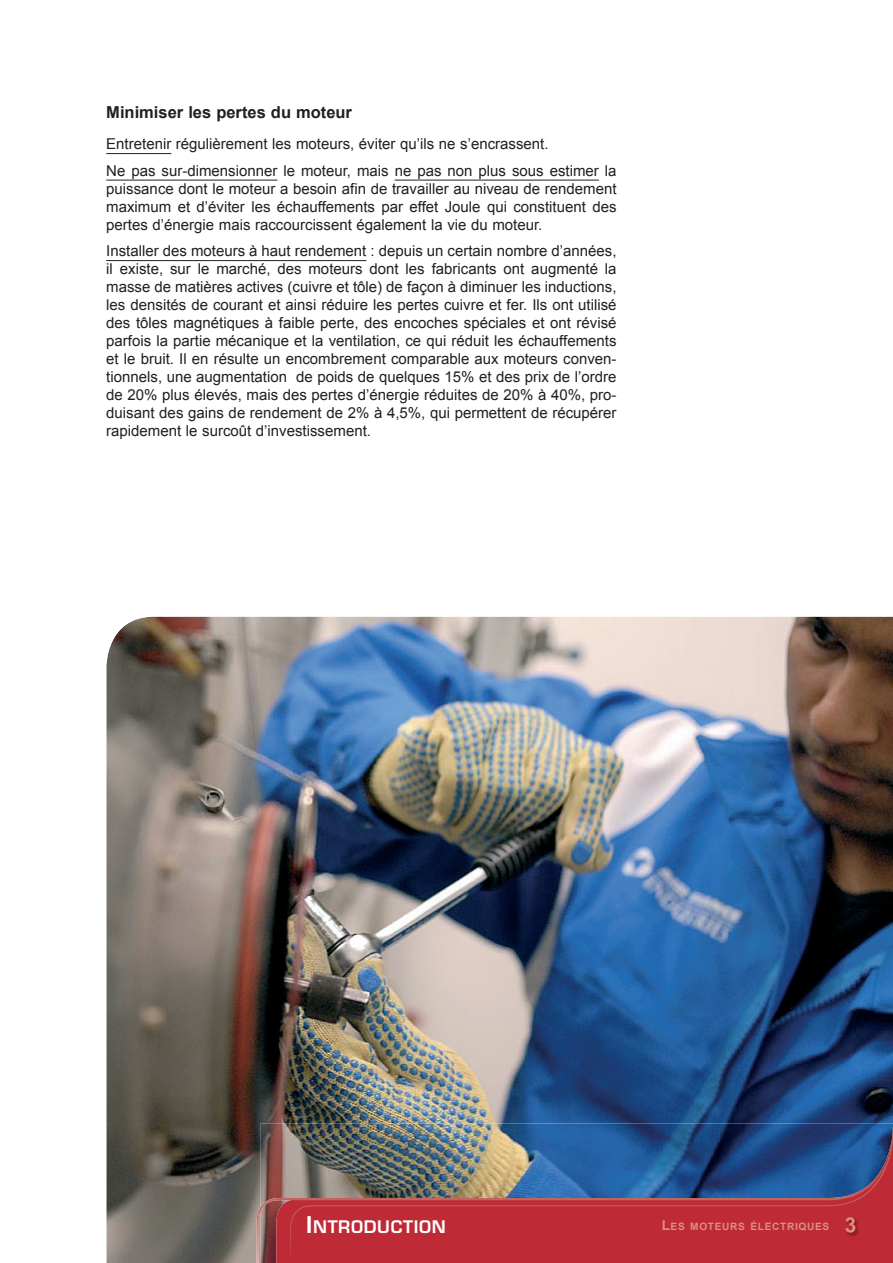
<style>
.page{position:relative;width:893px;height:1263px;background:#fff}
.page>*{position:absolute;margin:0;border:0;box-sizing:border-box;transform-origin:0 0}
.t1{font:600 16.8px "Eurostile";letter-spacing:.04em;color:#fff}
.t2{font:700 16.5px "Arial";color:#231f20}
.t3{font:15px/18px "Arial";color:#231f20;text-align:justify}
.t4{font:700 10.2px "Arial";letter-spacing:.065em;color:#dc8f82}
.s1{font-size:22.5px}
.s2{font-size:13.5px}
</style>
<div class="page">
<hr style="left:106px;top:153px;width:65px;height:1px;background:#231f20">
<hr style="left:106px;top:180px;width:171px;height:1px;background:#231f20">
<hr style="left:395px;top:180px;width:204px;height:1px;background:#231f20">
<hr style="left:106px;top:260px;width:260px;height:1px;background:#231f20">
<img style="left:106px;top:617px;width:787px;height:646px">
<img style="left:260px;top:1123px;width:633px;height:11px">
<img style="left:276px;top:1127px;width:616px;height:7px">
<img style="left:257px;top:1134px;width:636px;height:129px">
<svg style="left:290px;top:1155px;width:600px;height:108px;background:#8f4558"></svg>
<img style="left:884px;top:1129px;width:9px;height:40px">
<img style="left:845px;top:1216px;width:15px;height:22px">
<img style="left:845px;top:1217px;width:10px;height:15px">
<div style="left:663px;top:1220px;width:166px;height:10px;background:#be2b36"></div>
<p class="t2" style="left:106px;top:102px;width:247px">Minimiser les pertes du moteur</p>
<p class="t3" style="left:106px;top:131px;width:512px;line-height:26.5px">Entretenir régulièrement les moteurs, éviter qu’ils ne s’encrassent.<br>Ne pas sur-dimensionner le moteur, mais ne pas non plus sous estimer la</p>
<p class="t3" style="left:106px;top:179px;width:512px">puissance dont le moteur a besoin afin de travailler au niveau de rendement maximum et d’éviter les échauffements par effet Joule qui constituent des pertes d’énergie mais raccourcissent également la vie du moteur.</p>
<p class="t3" style="left:106px;top:242px;width:512px">Installer des moteurs à haut rendement : depuis un certain nombre d’années, il existe, sur le marché, des moteurs dont les fabricants ont augmenté la masse de matières actives (cuivre et tôle) de façon à diminuer les inductions, les densités de courant et ainsi réduire les pertes cuivre et fer. Ils ont utilisé des tôles magnétiques à faible perte, des encoches spéciales et ont révisé parfois la partie mécanique et la ventilation, ce qui réduit les échauffements et le bruit. Il en résulte un encombrement comparable aux moteurs conven&shy;tionnels, une augmentation de poids de quelques 15% et des prix de l’ordre de 20% plus élevés, mais des pertes d’énergie réduites de 20% à 40%, pro&shy;duisant des gains de rendement de 2% à 4,5%, qui permettent de récupérer rapidement le surcoût d’investissement.</p>
<p class="t1" style="left:306px;top:1216px;width:141px"><span class="s1">I</span>NTRODUCTION</p>
<p class="t4" style="left:662px;top:1219px;width:169px"><span class="s2">L</span>ES MOTEURS ÉLECTRIQUES</p>
</div>
